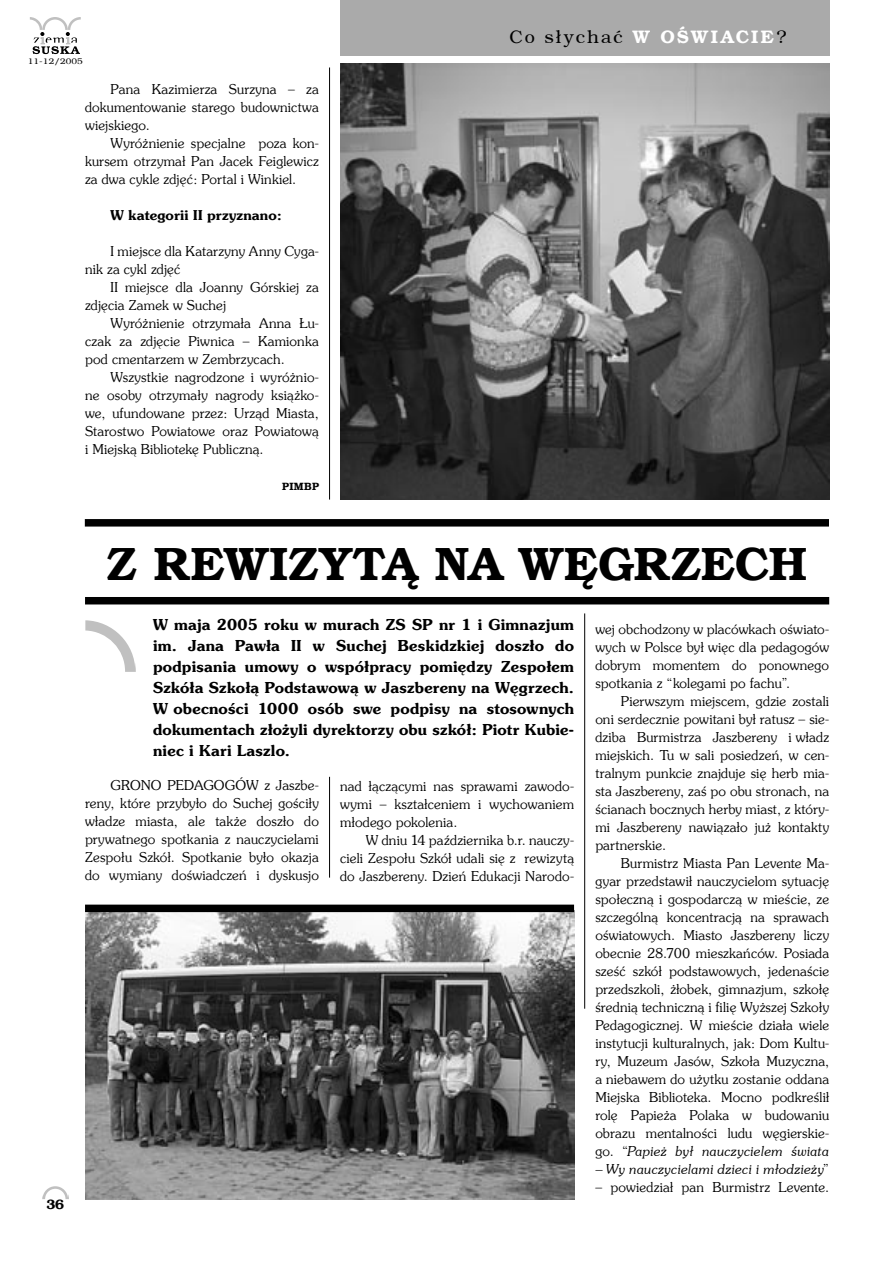
<style>
.page{position:relative;width:893px;height:1263px;background:#fff}
.page>*{position:absolute;margin:0;border:0;box-sizing:border-box;transform-origin:0 0}
.t1{font:700 46.5px "Brooklyn";letter-spacing:.01em;color:#000}
.t2{font:18px "Brooklyn";letter-spacing:.12em;color:#000}
.Poczatek{font:700 15px/21px "Southern";letter-spacing:.015em;color:#000;text-align:justify}
.Tekst{font:13.5px/18px "Southern";letter-spacing:.01em;color:#000;text-align:justify}
.Tekst-2{font:italic 13.5px "Southern";letter-spacing:-.005em;color:#000}
.Tekst-3{font:700 13.5px "Southern";letter-spacing:.01em;color:#000}
.t3{font:700 13.5px "Brooklyn";color:#000}
.Tekst-4{font:700 10.5px "Brooklyn";letter-spacing:.03em;color:#000}
.t4{font:8.1px "Brooklyn";letter-spacing:.02em;color:#000;scale:1.11 1}
.s1{font-weight:700;color:#fff}
.s2{font-style:italic}
.s3{font-style:normal}
</style>
<div class="page">
<svg style="left:30px;top:17px;width:51px;height:37px"></svg>
<div style="left:340px;top:0;width:489px;height:55px;background:#aaa"></div>
<svg style="left:43px;top:1186px;width:25px;height:13px"></svg>
<div style="left:85px;top:519px;width:744px;height:8px;background:#000"></div>
<div style="left:85px;top:597px;width:744px;height:7px;background:#000"></div>
<svg style="left:85px;top:620px;width:50px;height:52px"></svg>
<hr style="left:329px;top:777px;width:1px;height:101px;background:#000">
<hr style="left:584px;top:613px;width:1px;height:396px;background:#000">
<img style="left:85px;top:912px;width:489px;height:287px">
<div style="left:85px;top:905px;width:489px;height:7px;background:#000"></div>
<img style="left:340px;top:64px;width:489px;height:436px">
<hr style="left:329px;top:68px;width:1px;height:432px;background:#000">
<p class="t4" style="left:28px;top:57px;width:51px">11-12/2005</p>
<p class="Tekst" style="left:85px;top:80px;width:235px;text-indent:26px">Pana Kazimierza Surzyna – za dokumentowanie starego budownictwa wiejskiego.</p>
<p class="Tekst" style="left:85px;top:134px;width:235px;text-indent:26px">Wyróżnienie specjalne poza kon&shy;kursem otrzymał Pan Jacek Feiglewicz za dwa cykle zdjęć: Portal i Winkiel.</p>
<p class="Tekst-3" style="left:111px;top:206px;width:173px">W kategorii II przyznano:</p>
<p class="Tekst" style="left:85px;top:242px;width:235px;text-indent:26px">I miejsce dla Katarzyny Anny Cyga&shy;nik za cykl zdjęć</p>
<p class="Tekst" style="left:85px;top:278px;width:235px;text-indent:26px">II miejsce dla Joanny Górskiej za zdjęcia Zamek w Suchej</p>
<p class="Tekst" style="left:85px;top:314px;width:235px;text-indent:26px">Wyróżnienie otrzymała Anna Łu&shy;czak za zdjęcie Piwnica – Kamionka pod cmentarzem w Zembrzycach.</p>
<p class="Tekst" style="left:85px;top:368px;width:235px;text-indent:26px">Wszystkie nagrodzone i wyróżnio&shy;ne osoby otrzymały nagrody książko&shy;we, ufundowane przez: Urząd Miasta, Starostwo Powiatowe oraz Powiatową i Miejską Bibliotekę Publiczną.</p>
<p class="Tekst-4" style="left:282px;top:480px;width:38px">PIMBP</p>
<p class="t2" style="left:509px;top:27px;width:279px">Co słychać <span class="s1">W OŚWIACIE</span>?</p>
<p class="t3" style="left:47px;top:1197px;width:19px">36</p>
<p class="t1" style="left:107px;top:536px;width:701px">Z REWIZYTĄ NA WĘGRZECH</p>
<p class="Poczatek" style="left:153px;top:613px;width:422px">W maja 2005 roku w murach ZS SP nr 1 i Gimnazjum im. Jana Pawła II w Suchej Beskidzkiej doszło do podpisania umowy o współpracy pomiędzy Zespołem Szkóła Szkołą Podstawową w Jaszbereny na Węgrzech.<br>W obecności 1000 osób swe podpisy na stosownych dokumentach złożyli dyrektorzy obu szkół: Piotr Kubie&shy;niec i Kari Laszlo.</p>
<p class="Tekst" style="left:595px;top:619px;width:235px">wej obchodzony w placówkach oświato&shy;wych w Polsce był więc dla pedagogów dobrym momentem do ponownego spotkania z “kolegami po fachu”.</p>
<p class="Tekst" style="left:595px;top:691px;width:235px;text-indent:26px">Pierwszym miejscem, gdzie zostali oni serdecznie powitani był ratusz – sie&shy;dziba Burmistrza Jaszbereny i władz miejskich. Tu w sali posiedzeń, w cen&shy;tralnym punkcie znajduje się herb mia&shy;sta Jaszbereny, zaś po obu stronach, na ścianach bocznych herby miast, z który&shy;mi Jaszbereny nawiązało już kontakty partnerskie.</p>
<p class="Tekst" style="left:595px;top:853px;width:235px;text-indent:26px">Burmistrz Miasta Pan Levente Ma&shy;gyar przedstawił nauczycielom sytuację społeczną i gospodarczą w mieście, ze szczególną koncentracją na sprawach oświatowych. Miasto Jaszbereny liczy obecnie 28.700 mieszkańców. Posiada sześć szkół podstawowych, jedenaście przedszkoli, żłobek, gimnazjum, szkołę średnią techniczną i filię Wyższej Szkoły Pedagogicznej. W mieście działa wiele instytucji kulturalnych, jak: Dom Kultu&shy;ry, Muzeum Jasów, Szkoła Muzyczna, a niebawem do użytku zostanie oddana Miejska Biblioteka. Mocno podkreślił rolę Papieża Polaka w budowaniu obrazu mentalności ludu węgierskie&shy;go. “<span class="s2">Papież był nauczycielem świata</span></p>
<p class="Tekst-2" style="left:595px;top:1160px;width:235px">– Wy nauczycielami dzieci i młodzieży<span class="s3">”</span></p>
<p class="Tekst" style="left:595px;top:1177px;width:235px">– powiedział pan Burmistrz Levente.</p>
<p class="Tekst" style="left:85px;top:775px;width:235px;text-indent:26px">GRONO PEDAGOGÓW z Jaszbe&shy;reny, które przybyło do Suchej gościły władze miasta, ale także doszło do prywatnego spotkania z nauczycielami Zespołu Szkół. Spotkanie było okazja do wymiany doświadczeń i dyskusjo</p>
<p class="Tekst" style="left:340px;top:777px;width:235px">nad łączącymi nas sprawami zawodo&shy;wymi – kształceniem i wychowaniem młodego pokolenia.</p>
<p class="Tekst" style="left:340px;top:831px;width:235px;text-indent:26px">W dniu 14 października b.r. nauczy&shy;cieli Zespołu Szkół udali się z rewizytą do Jaszbereny. Dzień Edukacji Narodo-</p>
</div>
